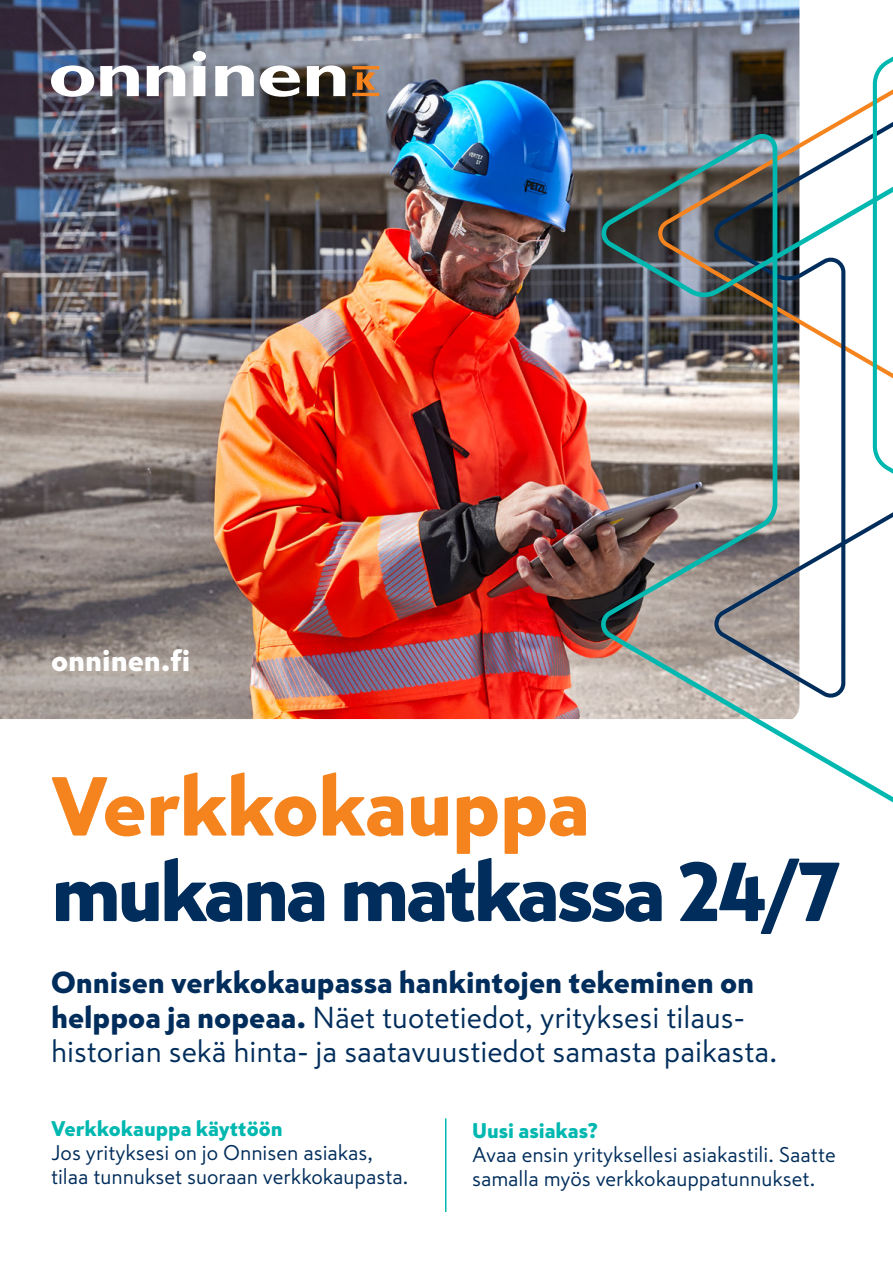
<style>
.page{position:relative;width:893px;height:1263px;background:#fff}
.page>*{position:absolute;margin:0;border:0;box-sizing:border-box;transform-origin:0 0}
.t1{font:900 82.5px "Skatta Sans";letter-spacing:-.05em;color:#002d5b}
.t2{font:900 82.5px "Skatta Sans";letter-spacing:-.015em;color:#f5841f}
.t3{font:30px/34.5px "Skatta Sans";color:#002d5b}
.t4{font:900 30px "Skatta Sans";color:#fff}
.t5{font:21px/24px "Skatta Sans";color:#002d5b}
.t6{font:900 21px "Skatta Sans";color:#00b8b0}
.s1{font-weight:900}
</style>
<div class="page">
<img style="left:0;top:0;width:601px;height:719px">
<img style="left:601px;top:0;width:272px;height:791px">
<svg style="left:873px;top:56px;width:20px;height:747px"></svg>
<hr style="left:445px;top:1118px;width:1px;height:94px;background:#00b8b0">
<svg style="left:357px;top:72px;width:18px;height:18px"></svg>
<hr style="left:352px;top:93px;width:27px;height:3px;background:#f5841f">
<hr style="left:352px;top:66px;width:27px;height:3px;background:#f5841f">
<svg style="left:51px;top:51px;width:294px;height:46px"></svg>
<p class="t4" style="left:51px;top:638px;width:141px">onninen.fi</p>
<h1 class="t2" style="left:51px;top:745px;width:540px">Verkkokauppa</h1>
<h1 class="t1" style="left:51px;top:830px;width:791px">mukana matkassa 24/7</h1>
<p class="t3" style="left:51px;top:965px;width:728px"><span class="s1">Onnisen verkkokaupassa hankintojen tekeminen on helppoa ja nopeaa.</span> Näet tuotetiedot, yrityksesi tilaus&shy;historian sekä hinta- ja saatavuustiedot samasta paikasta.</p>
<p class="t6" style="left:51px;top:1113px;width:233px">Verkkokauppa käyttöön</p>
<p class="t5" style="left:51px;top:1140px;width:359px">Jos yrityksesi on jo Onnisen asiakas, tilaa tunnukset suoraan verkkokaupasta.</p>
<p class="t6" style="left:472px;top:1115px;width:127px">Uusi asiakas?</p>
<p class="t5" style="left:472px;top:1142px;width:365px">Avaa ensin yrityksellesi asiakastili. Saatte samalla myös verkkokauppatunnukset.</p>
</div>
